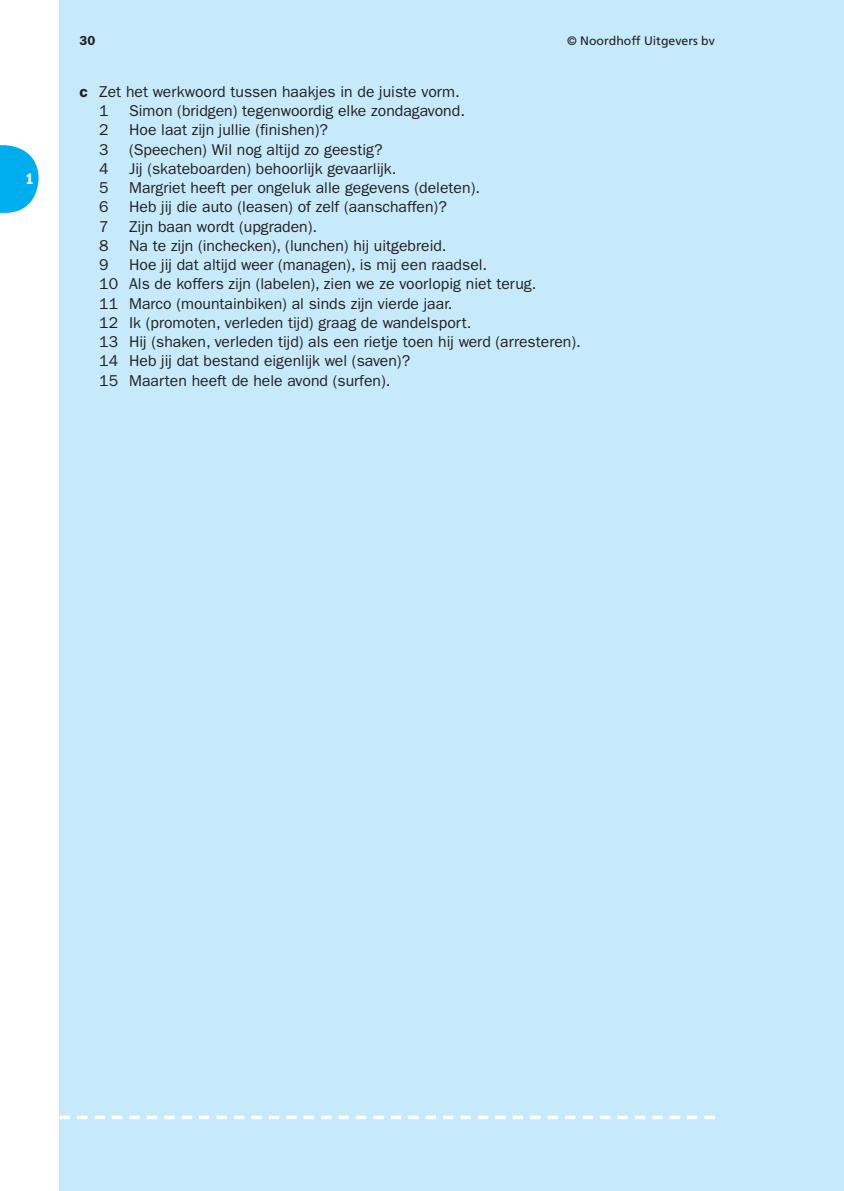
<style>
.page{position:relative;width:844px;height:1191px;background:#fff}
.page>*{position:absolute;margin:0;border:0;box-sizing:border-box;transform-origin:0 0}
.t1{font:15.75px/19.2px "ITC Franklin Gothic Std";color:#231f20}
.t2{font:15.75px "ITC Franklin Gothic Std Dm Cd";color:#fff}
.t3{font:600 13.12px "ITC Franklin Gothic Std";color:#231f20}
.t4{font:12.25px "Frutiger LT Std";color:#231f20}
.s1{font-weight:600}
</style>
<div class="page">
<svg style="left:0;top:145px;width:39px;height:68px"></svg>
<div style="left:60px;top:0;width:783px;height:1191px;background:#c7eafb"></div>
<svg style="left:60px;top:1115px;width:654px;height:4px"></svg>
<p class="t2" style="left:26px;top:173px;width:10px">1</p>
<p class="t3" style="left:79px;top:35px;width:17px">30</p>
<p class="t4" style="left:567px;top:35px;width:149px">© Noordhoff Uitgevers bv</p>
<p class="t1" style="left:99px;top:83px;width:362px;text-indent:-20px"><span class="s1">c</span> Zet het werkwoord tussen haakjes in de juiste vorm.<br>1</p>
<p class="t1" style="left:129px;top:102px;width:337px">Simon (bridgen) tegenwoordig elke zondagavond.</p>
<p class="t1" style="left:99px;top:121px;width:11px">2</p>
<p class="t1" style="left:129px;top:121px;width:200px">Hoe laat zijn jullie (finishen)?</p>
<p class="t1" style="left:99px;top:141px;width:11px">3</p>
<p class="t1" style="left:129px;top:141px;width:255px">(Speechen) Wil nog altijd zo geestig?</p>
<p class="t1" style="left:99px;top:160px;width:11px">4</p>
<p class="t1" style="left:129px;top:160px;width:269px">Jij (skateboarden) behoorlijk gevaarlijk.</p>
<p class="t1" style="left:99px;top:179px;width:11px">5</p>
<p class="t1" style="left:129px;top:179px;width:352px">Margriet heeft per ongeluk alle gegevens (deleten).</p>
<p class="t1" style="left:99px;top:198px;width:11px">6</p>
<p class="t1" style="left:129px;top:198px;width:319px">Heb jij die auto (leasen) of zelf (aanschaffen)?</p>
<p class="t1" style="left:99px;top:218px;width:11px">7</p>
<p class="t1" style="left:129px;top:218px;width:190px">Zijn baan wordt (upgraden).</p>
<p class="t1" style="left:99px;top:237px;width:11px">8</p>
<p class="t1" style="left:129px;top:237px;width:319px">Na te zijn (inchecken), (lunchen) hij uitgebreid.</p>
<p class="t1" style="left:99px;top:256px;width:11px">9</p>
<p class="t1" style="left:99px;top:256px;width:483px;text-indent:30px">Hoe jij dat altijd weer (managen), is mij een raadsel.<br>10 Als de koffers zijn (labelen), zien we ze voorlopig niet terug.<br>11 Marco (mountainbiken) al sinds zijn vierde jaar.<br>12 Ik (promoten, verleden tijd) graag de wandelsport.<br>13 Hij (shaken, verleden tijd) als een rietje toen hij werd (arresteren).<br>14 Heb jij dat bestand eigenlijk wel (saven)?<br>15 Maarten heeft de hele avond (surfen).</p>
</div>
